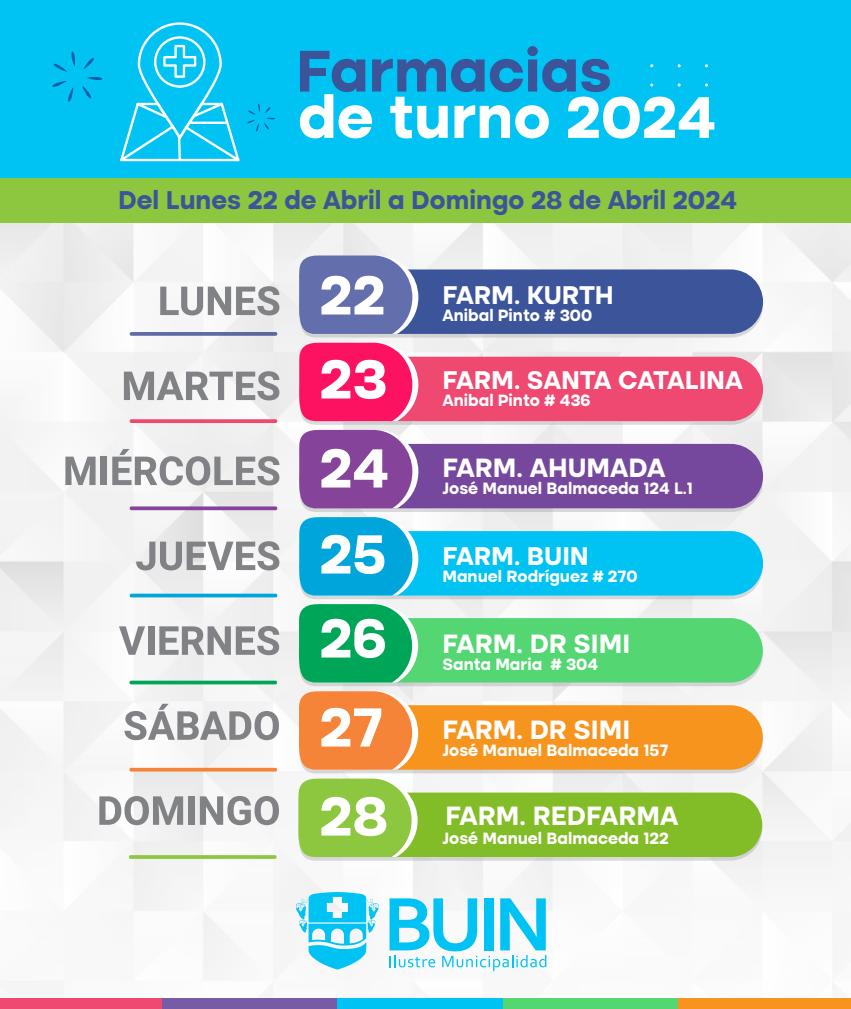
<style>
.page{position:relative;width:851px;height:1009px;background:#fff}
.page>*{position:absolute;margin:0;border:0;box-sizing:border-box;transform-origin:0 0}
.t1{font:700 60.7px "Altone Trial";color:#fff}
.t2{font:700 60.7px "Altone Trial";color:#3b549a}
.t3{font:700 57px "Altone Trial";color:#fff}
.t4{font:700 26.8px "Altone Trial";color:#fff}
.t5{font:700 26px "Altone Trial";color:#3b549a}
.t6{font:700 25.9px "Altone Trial";color:#fff}
.t7{font:700 16.6px "Altone Trial";color:#fff}
</style>
<div class="page">
<img style="left:0;top:223px;width:850px;height:776px">
<div style="left:0;top:999px;width:173px;height:10px;background:#ef4871"></div>
<div style="left:162px;top:999px;width:180px;height:10px;background:#765ba7"></div>
<div style="left:336px;top:999px;width:181px;height:10px;background:#00c2f3"></div>
<div style="left:503px;top:999px;width:181px;height:10px;background:#54d672"></div>
<div style="left:678px;top:999px;width:172px;height:10px;background:#f7941e"></div>
<div style="left:0;top:0;width:850px;height:184px;background:#00c2f3"></div>
<svg style="left:160px;top:286px;width:119px;height:29px"></svg>
<svg style="left:124px;top:371px;width:155px;height:29px"></svg>
<svg style="left:65px;top:457px;width:31px;height:28px"></svg>
<div style="left:101px;top:457px;width:6px;height:28px;background:#808285"></div>
<svg style="left:112px;top:449px;width:167px;height:36px"></svg>
<svg style="left:136px;top:541px;width:143px;height:29px"></svg>
<svg style="left:296px;top:892px;width:82px;height:78px"></svg>
<svg style="left:389px;top:898px;width:157px;height:73px"></svg>
<svg style="left:120px;top:22px;width:119px;height:139px"></svg>
<div style="left:0;top:178px;width:850px;height:45px;background:#8dc63f"></div>
<svg style="left:130px;top:332px;width:147px;height:4px"></svg>
<svg style="left:129px;top:419px;width:149px;height:4px"></svg>
<svg style="left:129px;top:506px;width:149px;height:4px"></svg>
<svg style="left:129px;top:594px;width:149px;height:3px"></svg>
<svg style="left:87px;top:77px;width:15px;height:3px"></svg>
<svg style="left:82px;top:86px;width:10px;height:13px"></svg>
<svg style="left:52px;top:81px;width:21px;height:21px"></svg>
<svg style="left:53px;top:51px;width:22px;height:21px"></svg>
<svg style="left:83px;top:58px;width:11px;height:11px"></svg>
<svg style="left:247px;top:103px;width:28px;height:29px"></svg>
<svg style="left:119px;top:626px;width:26px;height:29px"></svg>
<div style="left:148px;top:626px;width:6px;height:29px;background:#808285"></div>
<svg style="left:159px;top:626px;width:120px;height:29px"></svg>
<svg style="left:124px;top:704px;width:155px;height:36px"></svg>
<svg style="left:99px;top:796px;width:84px;height:29px"></svg>
<div style="left:188px;top:796px;width:6px;height:29px;background:#808285"></div>
<svg style="left:200px;top:796px;width:79px;height:29px"></svg>
<svg style="left:129px;top:681px;width:149px;height:3px"></svg>
<svg style="left:129px;top:768px;width:149px;height:4px"></svg>
<svg style="left:128px;top:855px;width:149px;height:4px"></svg>
<svg style="left:298px;top:254px;width:465px;height:607px"></svg>
<h1 class="t2" style="left:296px;top:44px;width:317px">Farmacias</h1>
<h1 class="t1" style="left:298px;top:90px;width:420px">de turno 2024</h1>
<h3 class="t5" style="left:118px;top:189px;width:620px">Del Lunes 22 de Abril a Domingo 28 de Abril 2024</h3>
<h2 class="t3" style="left:319px;top:270px;width:67px">22</h2>
<h2 class="t3" style="left:319px;top:354px;width:70px">23</h2>
<h2 class="t3" style="left:319px;top:443px;width:71px">24</h2>
<h2 class="t3" style="left:319px;top:529px;width:69px">25</h2>
<h2 class="t3" style="left:319px;top:613px;width:69px">26</h2>
<h2 class="t3" style="left:319px;top:702px;width:65px">27</h2>
<h2 class="t3" style="left:319px;top:791px;width:70px">28</h2>
<h3 class="t6" style="left:442px;top:283px;width:173px">FARM. KURTH</h3>
<p class="t7" style="left:442px;top:308px;width:151px">Anibal Pinto # 300</p>
<h3 class="t6" style="left:442px;top:368px;width:302px">FARM. SANTA CATALINA</h3>
<p class="t7" style="left:442px;top:393px;width:150px">Anibal Pinto # 436</p>
<h3 class="t4" style="left:442px;top:455px;width:224px">FARM. AHUMADA</h3>
<p class="t7" style="left:442px;top:481px;width:252px">José Manuel Balmaceda 124 L.1</p>
<h3 class="t6" style="left:442px;top:544px;width:148px">FARM. BUIN</h3>
<p class="t7" style="left:442px;top:569px;width:196px">Manuel Rodríguez # 270</p>
<h3 class="t4" style="left:442px;top:631px;width:189px">FARM. DR SIMI</h3>
<p class="t7" style="left:442px;top:657px;width:157px">Santa Maria # 304</p>
<h3 class="t4" style="left:442px;top:717px;width:189px">FARM. DR SIMI</h3>
<p class="t7" style="left:442px;top:743px;width:227px">José Manuel Balmaceda 157</p>
<h3 class="t4" style="left:445px;top:804px;width:234px">FARM. REDFARMA</h3>
<p class="t7" style="left:442px;top:831px;width:228px">José Manuel Balmaceda 122</p>
</div>
